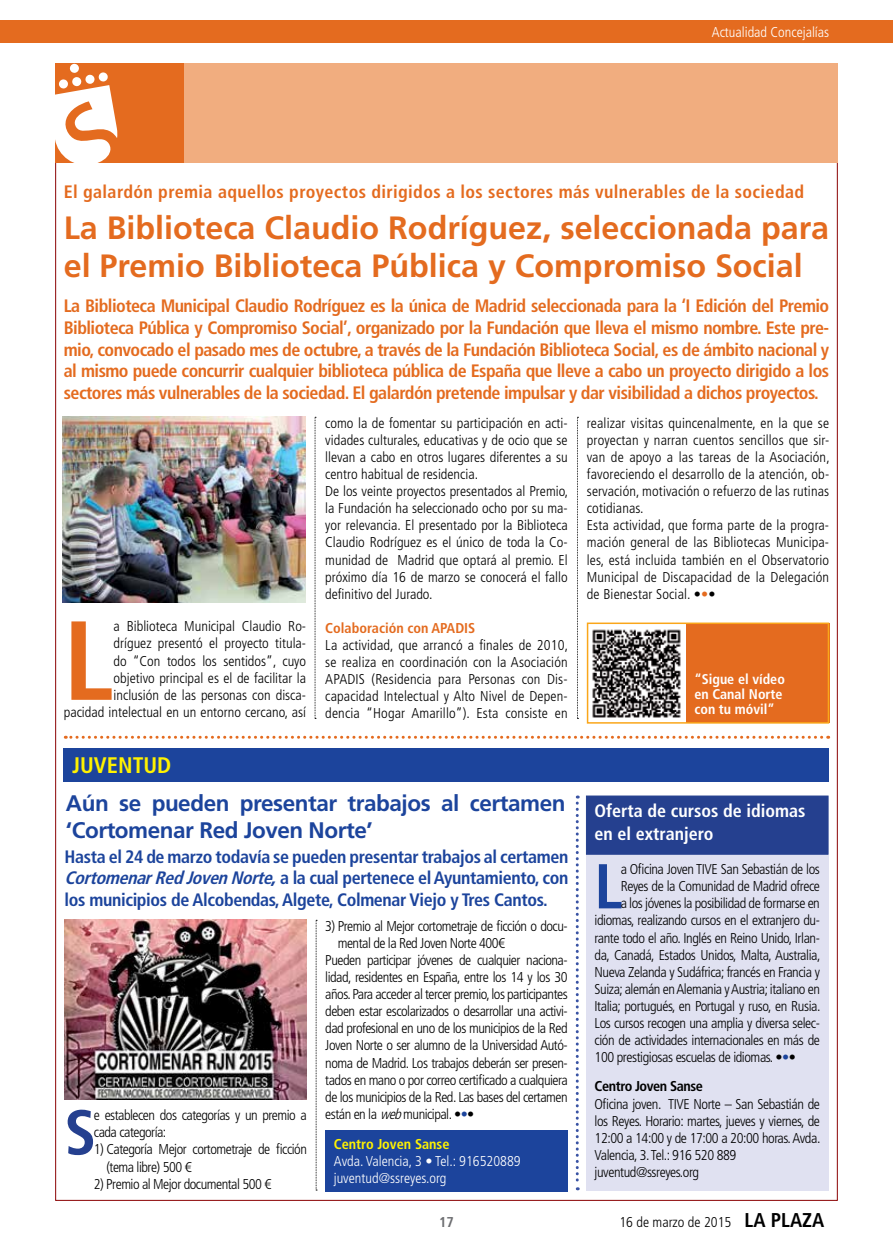
<style>
.page{position:relative;width:893px;height:1255px;background:#fff}
.page>*{position:absolute;margin:0;border:0;box-sizing:border-box;transform-origin:0 0}
.t1{font:700 condensed 112.2px "Frutiger LT Std";color:#e46b1f}
.t2{font:700 condensed 63.3px "Frutiger LT Std";color:#1c449c}
.t3{font:700 condensed 63.3px "Frutiger LT Std";color:#25408f}
.t4{font:700 32.25px/38.7px "Frutiger LT Std";color:#e46b1f}
.t5{font:700 22.5px/27px "Frutiger LT Std";letter-spacing:-.02em;color:#1c449c}
.t6{font:700 condensed 22.5px "Frutiger LT Std";color:#fff200}
.t7{font:700 condensed 18px/21.6px "Frutiger LT Std";letter-spacing:-.03em;color:#e46b1f;text-align:justify}
.t8{font:700 condensed 18px/21.6px "Frutiger LT Std";letter-spacing:-.02em;color:#1c449c;text-align:justify}
.t9{font:700 condensed 18px "Frutiger LT Std";letter-spacing:.02em;color:#e46b1f}
.t10{font:700 condensed 18px/22.5px "Frutiger LT Std";color:#fff}
.t11{font:300 condensed 14.25px/17.1px "Frutiger LT Std";letter-spacing:-.03em;color:#000}
.t12{font:300 condensed 14.25px/17.1px "Frutiger LT Std";color:#000;text-align:right}
.t13{font:300 condensed 14.25px/17.1px "Frutiger LT Std";letter-spacing:.01em;color:#000}
.t14{font:300 condensed 14.25px/17.1px "Frutiger LT Std";color:#fff}
.t15{font:700 condensed 14.25px "Frutiger LT Std";color:#e46b1f}
.t16{font:700 condensed 14.25px "Frutiger LT Std";letter-spacing:-.035em;color:#000}
.t17{font:700 condensed 14.25px "Frutiger LT Std";letter-spacing:-.005em;color:#fff200}
.t18{font:700 condensed 14.25px "Frutiger LT Std";color:#6d6e71}
.t19{font:700 condensed 14.1px/15px "Frutiger LT Std";color:#fff}
.s1{font-style:italic}
.s2{font-style:italic;font-stretch:normal}
.s3{color:#1c449c}
.s4{font-weight:700;color:#e46b1f}
.s5{font-weight:700;font-size:19.95px}
</style>
<div class="page">
<div style="left:0;top:20px;width:893px;height:23px;background:#e46b1f"></div>
<div style="left:586px;top:795px;width:242px;height:59px;background:#25408f;border:1px solid #25408f"></div>
<div style="left:586px;top:854px;width:242px;height:336px;background:#e0e1f1"></div>
<div style="left:64px;top:748px;width:765px;height:34px;background:#1c449c"></div>
<div style="left:325px;top:1129px;width:243px;height:62px;background:#1c449c"></div>
<svg style="left:576px;top:795px;width:3px;height:395px"></svg>
<img style="left:65px;top:919px;width:242px;height:180px">
<svg style="left:316px;top:919px;width:1px;height:271px"></svg>
<svg style="left:577px;top:417px;width:1px;height:302px"></svg>
<svg style="left:315px;top:417px;width:1px;height:302px"></svg>
<img style="left:592px;top:629px;width:89px;height:89px">
<div style="left:686px;top:623px;width:143px;height:100px;background:#e46b1f"></div>
<div style="left:587px;top:622px;width:242px;height:101px;border:2px solid #faa61a"></div>
<img style="left:63px;top:417px;width:242px;height:185px">
<svg style="left:65px;top:735px;width:757px;height:3px"></svg>
<div style="left:55px;top:64px;width:783px;height:99px;background:#f1ad7f"></div>
<div style="left:55px;top:64px;width:129px;height:99px;background:#e46b1f"></div>
<div style="left:72px;top:77px;width:10px;height:9px;background:#fff;border-radius:4px"></div>
<div style="left:70px;top:63px;width:9px;height:10px;background:#fff;border-radius:4px"></div>
<div style="left:59px;top:79px;width:9px;height:10px;background:#fff;border-radius:4px"></div>
<svg style="left:85px;top:74px;width:10px;height:10px"></svg>
<svg style="left:98px;top:72px;width:10px;height:10px"></svg>
<svg style="left:55px;top:85px;width:62px;height:83px"></svg>
<p class="t14" style="left:712px;top:24px;width:119px">Actualidad Concejalías</p>
<p class="t9" style="left:64px;top:180px;width:742px">El galardón premia aquellos proyectos dirigidos a los sectores más vulnerables de la sociedad</p>
<h3 class="t4" style="left:64px;top:208px;width:767px">La Biblioteca Claudio Rodríguez, seleccionada para el Premio Biblioteca Pública y Compromiso Social</h3>
<p class="t7" style="left:64px;top:295px;width:767px">La Biblioteca Municipal Claudio Rodríguez es la única de Madrid seleccionada para la ‘I Edición del Premio Biblioteca Pública y Compromiso Social’, organizado por la Fundación que lleva el mismo nombre. Este pre&shy;mio, convocado el pasado mes de octubre, a través de la Fundación Biblioteca Social, es de ámbito nacional y al mismo puede concurrir cualquier biblioteca pública de España que lleve a cabo un proyecto dirigido a los sectores más vulnerables de la sociedad. El galardón pretende impulsar y dar visibilidad a dichos proyectos.</p>
<p class="t12" style="left:64px;top:618px;width:244px">a Biblioteca M unicipal Claudio Ro-<br>dríguez presentó el proyecto titula-<br>do “Con todos los sentidos”, cuyo<br>objetivo principal es el de facilitar la<br>inclusión de las personas con disca-<br>pacidad intelectual en un entorno cercano, así</p>
<h1 class="t1" style="left:64px;top:594px;width:42px">L</h1>
<h3 class="t6" style="left:72px;top:752px;width:22px">JUVENTUD</h3>
<p class="t12" style="left:325px;top:414px;width:244px;text-align:left">como la de fomentar su participación en acti&shy;vidades culturales, educativas y de ocio que se llevan a cabo en otros lugares diferentes a su centro habitual de residencia.<br>De los veinte proyectos presentados al Premio, la Fundación ha seleccionado ocho por su ma&shy;yor relevancia. El presentado por la Biblioteca Claudio Rodríguez es el único de toda la Co&shy;munidad de Madrid que optará al premio. El próximo día 16 de marzo se conocerá el fallo definitivo del Jurado.</p>
<p class="t15" style="left:325px;top:619px;width:130px">Colaboración con APADIS</p>
<p class="t11" style="left:325px;top:636px;width:244px;text-align:justify">La actividad, que arrancó a finales de 2010, se realiza en coordinación con la Asociación APADIS</p>
<p class="t11" style="left:325px;top:671px;width:244px;text-align:justify;text-indent:46px">(Residencia para Personas con Dis&shy;capacidad I ntelectual y Alto N ivel de Depen&shy;dencia “Hogar Amarillo”). Esta consiste en</p>
<h3 class="t5" style="left:66px;top:789px;width:501px">Aún se pueden presentar trabajos al certamen ‘Cortomenar Red Joven Norte’</h3>
<p class="t8" style="left:65px;top:845px;width:505px">Hasta el 24 de marzo todavía se pueden presentar trabajos al certamen <span class="s1">CortomenarRedJovenNorte</span><span class="s2">,</span> a la cual pertenece el Ayuntamiento, con los municipios de Alcobendas, Algete, Colmenar Viejo y Tres Cantos.</p>
<h2 class="t3" style="left:65px;top:1094px;width:27px">S</h2>
<p class="t11" style="left:94px;top:1106px;width:214px">e establecen dos categorías y un premio a cada categoría:</p>
<p class="t11" style="left:106px;top:1141px;width:202px;text-indent:-12px">1) Categoría Mejor cortometraje de ficción (tema libre) 500 €</p>
<p class="t11" style="left:94px;top:1175px;width:179px">2) Premio al Mejor documental 500 €</p>
<p class="t11" style="left:325px;top:917px;width:244px">3) Premio al Mejor cortometraje de ficción o docu-</p>
<p class="t11" style="left:338px;top:934px;width:169px">mental de la Red Joven N orte 400€</p>
<p class="t11" style="left:325px;top:951px;width:244px">Pueden participar jóvenes de cualquier naciona-</p>
<p class="t11" style="left:325px;top:968px;width:244px">lidad, residentes en España, entre los 14 y los 30</p>
<p class="t11" style="left:325px;top:985px;width:244px">años. Para acceder al tercer premio, los participantes</p>
<p class="t11" style="left:325px;top:1002px;width:244px">deben estar escolarizados o desarrollar una activi-</p>
<p class="t11" style="left:325px;top:1019px;width:244px">dad profesional en uno de los municipios de la Red</p>
<p class="t11" style="left:325px;top:1037px;width:244px">Joven Norte o ser alumno de la Universidad Autó-</p>
<p class="t11" style="left:325px;top:1054px;width:244px">noma de Madrid. Los trabajos deberán ser presen-</p>
<p class="t11" style="left:325px;top:1071px;width:244px">tados en mano o por correo certificado a cualquiera</p>
<p class="t11" style="left:325px;top:1088px;width:244px">de los municipios de la Red. Las bases del certamen</p>
<p class="t11" style="left:325px;top:1105px;width:151px">están en la <span class="s1">web</span>municipal. •<span class="s3">•</span>•</p>
<p class="t17" style="left:334px;top:1135px;width:117px">Centro Joven Sanse</p>
<p class="t14" style="left:334px;top:1152px;width:188px">Avda. Valencia, 3 • Tel.: 916520889 juventud@ssreyes.org</p>
<p class="t13" style="left:587px;top:414px;width:244px">realizar visitas quincenalmente, en la que se proyectan y narran cuentos sencillos que sir&shy;van de apoyo a las tareas de la Asociación, favoreciendo el desarrollo de la atención, ob&shy;servación, motivación o refuerzo de las rutinas cotidianas.<br>Esta actividad, que forma parte de la progra&shy;mación general de las Bibliotecas M unicipa&shy;les, está incluida también en el Observatorio M unicipal de Discapacidad de la Delegación de Bienestar Social. •<span class="s4">•</span>•</p>
<p class="t19" style="left:694px;top:672px;width:92px">“Sigue el vídeo en Canal Norte con tu móvil”</p>
<p class="t10" style="left:595px;top:800px;width:212px">Oferta de cursos de idiomas en el extranjero</p>
<h2 class="t2" style="left:595px;top:848px;width:24px">L</h2>
<p class="t11" style="left:621px;top:860px;width:82px">a Oficina Joven TIVE</p>
<p class="t11" style="left:721px;top:860px;width:101px">San Sebastián de los</p>
<p class="t11" style="left:621px;top:878px;width:201px">Reyes de la Comunidad de Madrid ofrece</p>
<p class="t11" style="left:621px;top:895px;width:201px">a los jóvenes la posibilidad de formarse en</p>
<p class="t11" style="left:595px;top:912px;width:227px">idiomas, realizando cursos en el extranjero du-</p>
<p class="t11" style="left:595px;top:929px;width:227px">rante todo el año. I nglés en Reino Unido, I rlan-</p>
<p class="t11" style="left:595px;top:946px;width:227px">da, Canadá, Estados Unidos, Malta, Australia,</p>
<p class="t11" style="left:595px;top:963px;width:227px">N ueva Zelanda y Sudáfrica; francés en Francia y</p>
<p class="t11" style="left:595px;top:980px;width:227px">Suiza; alemán en Alemania y Austria; italiano en</p>
<p class="t11" style="left:595px;top:997px;width:227px">Italia; portugués, en Portugal y ruso, en Rusia.</p>
<p class="t11" style="left:595px;top:1014px;width:227px">Los cursos recogen una amplia y diversa selec-</p>
<p class="t11" style="left:595px;top:1031px;width:227px">ción de actividades internacionales en más de</p>
<p class="t11" style="left:595px;top:1049px;width:203px">100 prestigiosas escuelas de idiomas. •<span class="s3">•</span>•</p>
<p class="t16" style="left:595px;top:1078px;width:110px">Centro Joven Sanse</p>
<p class="t11" style="left:595px;top:1095px;width:80px">Oficina joven. TIVE</p>
<p class="t11" style="left:595px;top:1095px;width:227px;text-indent:99px">Norte – San Sebastián de los Reyes. Horario: martes, jueves y viernes, de 12:00 a 14:00 y de 17:00 a 20:00 horas. Avda.<br>Valencia, 3. Tel.: 916 520 889 juventud@ssreyes.org</p>
<p class="t18" style="left:439px;top:1213px;width:16px">17</p>
<p class="t11" style="left:619px;top:1213px;width:206px">16 de marzo de 2015 <span class="s5">LA PLAZA</span></p>
</div>
